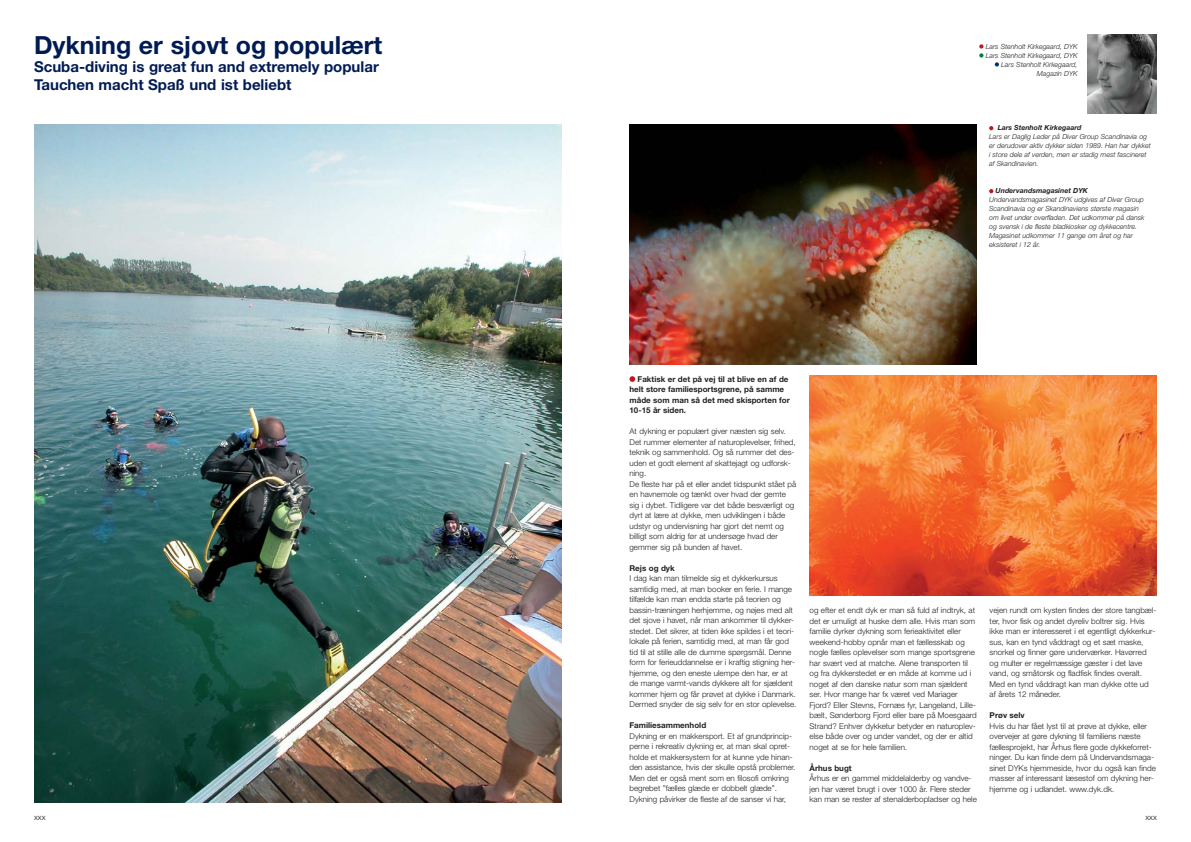
<style>
.page{position:relative;width:1191px;height:842px;background:#fff}
.page>*{position:absolute;margin:0;border:0;box-sizing:border-box;transform-origin:0 0}
.t1{font:700 25px "Helvetica Neue";color:#001b54}
.t2{font:700 15px/18px "Helvetica Neue";color:#001b54}
.t3{font:300 8px/10.5px "Helvetica Neue";color:#231f20}
.t4{font:700 8px/10.5px "Helvetica Neue";color:#231f20}
.t5{font:italic 300 7px/9px "Helvetica Neue";color:#231f20}
.t6{font:italic 700 7px "Helvetica Neue";color:#231f20}
</style>
<div class="page">
<svg style="left:629px;top:376px;width:6px;height:6px"></svg>
<img style="left:1087px;top:34px;width:70px;height:79px">
<svg style="left:979px;top:44px;width:4px;height:14px"></svg>
<svg style="left:994px;top:62px;width:5px;height:5px"></svg>
<img style="left:34px;top:125px;width:527px;height:677px">
<img style="left:629px;top:125px;width:348px;height:239px">
<img style="left:809px;top:376px;width:348px;height:220px">
<svg style="left:989px;top:126px;width:4px;height:4px"></svg>
<svg style="left:989px;top:189px;width:4px;height:4px"></svg>
<h1 class="t1" style="left:34px;top:36px;width:350px">Dykning er sjovt og populært</h1>
<h2 class="t2" style="left:34px;top:59px;width:346px">Scuba-diving is great fun and extremely popular<br>Tauchen macht Spaß und ist beliebt</h2>
<p class="t3" style="left:34px;top:813px;width:13px">xxx</p>
<p class="t5" style="left:985px;top:42px;width:93px;text-align:right">Lars Stenholt Kirkegaard, DYK<br>Lars Stenholt Kirkegaard, DYK<br>Lars Stenholt Kirkegaard,<br>Magazin DYK</p>
<p class="t6" style="left:997px;top:125px;width:85px">Lars Stenholt Kirkegaard</p>
<p class="t5" style="left:989px;top:133px;width:163px">Lars er Daglig Leder på Diver Group Scandinavia og er derudover aktiv dykker siden 1989. Han har dykket i store dele af verden, men er stadig mest fascineret af Skandinavien.</p>
<p class="t6" style="left:995px;top:188px;width:94px">Undervandsmagasinet DYK</p>
<p class="t5" style="left:989px;top:196px;width:157px">Undervandsmagasinet DYK udgives af Diver Group Scandinavia og er Skandinaviens største magasin om livet under overfladen. Det udkommer på dansk og svensk i de fleste bladkiosker og dykkecentre.<br>Magasinet udkommer 11 gange om året og har eksisteret i 12 år.</p>
<p class="t4" style="left:629px;top:374px;width:162px;text-indent:8px">Faktisk er det på vej til at blive en af de helt store familiesportsgrene, på samme måde som man så det med skisporten for 10-15 år siden.</p>
<p class="t3" style="left:629px;top:427px;width:168px">At dykning er populært giver næsten sig selv.<br>Det rummer elementer af naturoplevelser, frihed, teknik og sammenhold. Og så rummer det des&shy;uden et godt element af skattejagt og udforsk&shy;ning.<br>De fleste har på et eller andet tidspunkt stået på en havnemole og tænkt over hvad der gemte sig i dybet. Tidligere var det både besværligt og dyrt at lære at dykke, men udviklingen i både udstyr og undervisning har gjort det nemt og billigt som aldrig før at undersøge hvad der gemmer sig på bunden af havet.</p>
<p class="t4" style="left:629px;top:563px;width:47px">Rejs og dyk</p>
<p class="t3" style="left:629px;top:574px;width:168px">I dag kan man tilmelde sig et dykkerkursus samtidig med, at man booker en ferie. I mange tilfælde kan man endda starte på teorien og bassin-træningen herhjemme, og nøjes med alt det sjove i havet, når man ankommer til dykker&shy;stedet. Det sikrer, at tiden ikke spildes i et teori&shy;lokale på ferien, samtidig med, at man får god tid til at stille alle de dumme spørgsmål. Denne form for ferieuddannelse er i kraftig stigning her&shy;hjemme, og den eneste ulempe den har, er at de mange varmt-vands dykkere alt for sjældent kommer hjem og får prøvet at dykke i Danmark.<br>Dermed snyder de sig selv for en stor oplevelse.</p>
<p class="t4" style="left:629px;top:721px;width:78px">Familiesammenhold</p>
<p class="t3" style="left:629px;top:732px;width:167px">Dykning er en makkersport. Et af grundprincip&shy;perne i rekreativ dykning er, at man skal opret&shy;holde et makkersystem for at kunne yde hinan&shy;den assistance, hvis der skulle opstå problemer.<br>Men det er også ment som en filosofi omkring begrebet ”fælles glæde er dobbelt glæde”.<br>Dykning påvirker de fleste af de sanser vi har,</p>
<p class="t3" style="left:809px;top:606px;width:169px">og efter et endt dyk er man så fuld af indtryk, at det er umuligt at huske dem alle. Hvis man som familie dyrker dykning som ferieaktivitet eller weekend-hobby opnår man et fællesskab og nogle fælles oplevelser som mange sportsgrene har svært ved at matche. Alene transporten til og fra dykkerstedet er en måde at komme ud i noget af den danske natur som man sjældent ser. Hvor mange har fx været ved Mariager Fjord? Eller Stevns, Fornæs fyr, Langeland, Lille&shy;bælt, Sønderborg Fjord eller bare på Moesgaard Strand? Enhver dykketur betyder en naturoplev&shy;else både over og under vandet, og der er altid noget at se for hele familien.</p>
<p class="t4" style="left:809px;top:763px;width:44px">Århus bugt</p>
<p class="t3" style="left:809px;top:774px;width:169px">Århus er en gammel middelalderby og vandve&shy;jen har været brugt i over 1000 år. Flere steder kan man se rester af stenalderbopladser og hele</p>
<p class="t3" style="left:989px;top:606px;width:168px">vejen rundt om kysten findes der store tangbæl&shy;ter, hvor fisk og andet dyreliv boltrer sig. Hvis ikke man er interesseret i et egentligt dykkerkur&shy;sus, kan en tynd våddragt og et sæt maske, snorkel og finner gøre underværker. Havørred og multer er regelmæssige gæster i det lave vand, og småtorsk og fladfisk findes overalt.<br>Med en tynd våddragt kan man dykke otte ud af årets 12 måneder.</p>
<p class="t4" style="left:989px;top:711px;width:37px">Prøv selv</p>
<p class="t3" style="left:989px;top:721px;width:168px">Hvis du har fået lyst til at prøve at dykke, eller overvejer at gøre dykning til familiens næste fællesprojekt, har Århus flere gode dykkeforret&shy;ninger. Du kan finde dem på Undervandsmaga&shy;sinet DYKs hjemmeside, hvor du også kan finde masser af interessant læsestof om dykning her&shy;hjemme og i udlandet. www.dyk.dk.</p>
<p class="t3" style="left:1145px;top:813px;width:13px">xxx</p>
</div>
